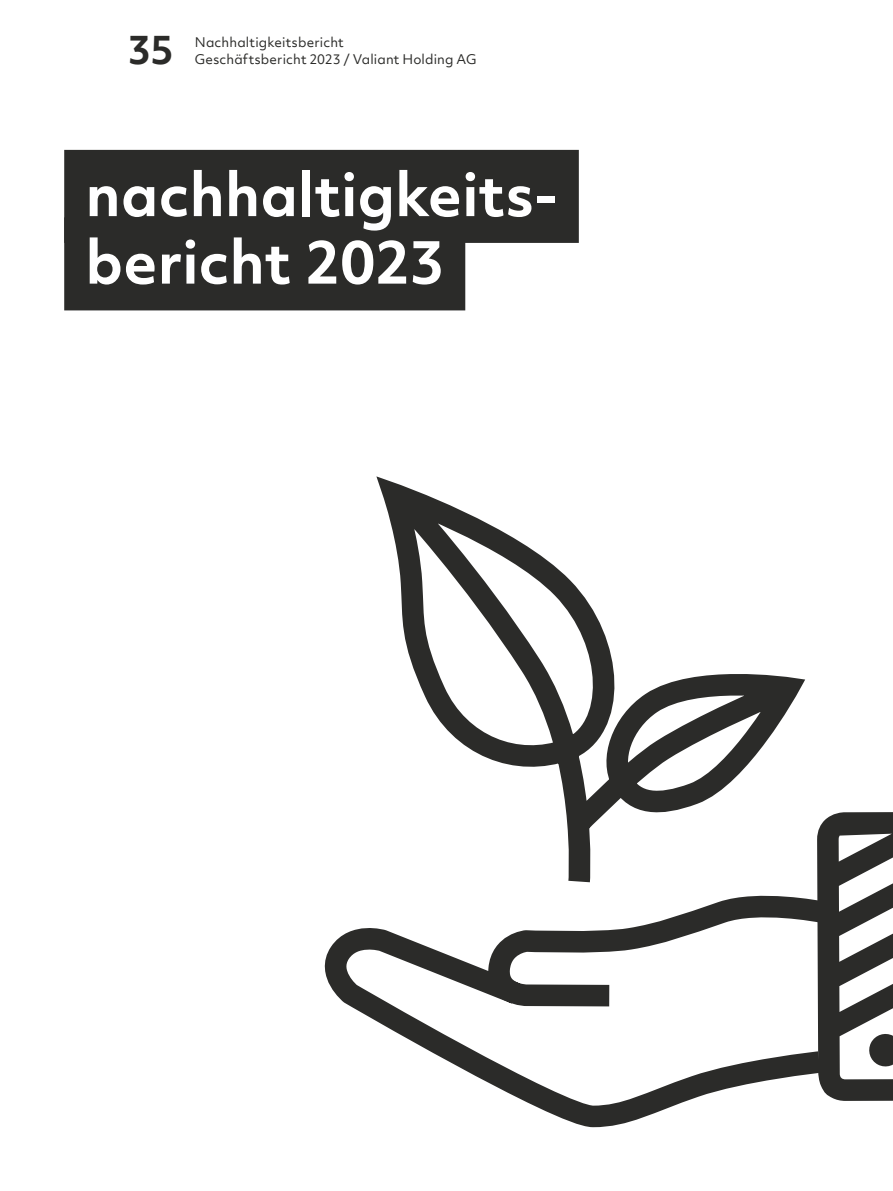
<style>
.page{position:relative;width:893px;height:1191px;background:#fff}
.page>*{position:absolute;margin:0;border:0;box-sizing:border-box;transform-origin:0 0}
.t1{font:700 57px/67.5px "Objektiv Mk 2";color:#fff}
.t2{font:700 37.5px "Objektiv Mk 2";color:#2b2b29}
.t3{font:12.75px/17.2px "Objektiv Mk 2";letter-spacing:.015em;color:#2b2b29}
</style>
<div class="page">
<div style="left:64px;top:150px;width:515px;height:93px;background:#2b2b29"></div>
<div style="left:64px;top:217px;width:401px;height:93px;background:#2b2b29"></div>
<svg style="left:842px;top:812px;width:51px;height:289px"></svg>
<svg style="left:326px;top:476px;width:516px;height:652px"></svg>
<h2 class="t2" style="left:128px;top:23px;width:47px">35</h2>
<p class="t3" style="left:195px;top:33px;width:283px">Nachhaltigkeitsbericht<br>Geschäftsbericht 2023 / Valiant Holding AG</p>
<h1 class="t1" style="left:85px;top:160px;width:467px">nachhaltigkeits&shy;bericht 2023</h1>
</div>
